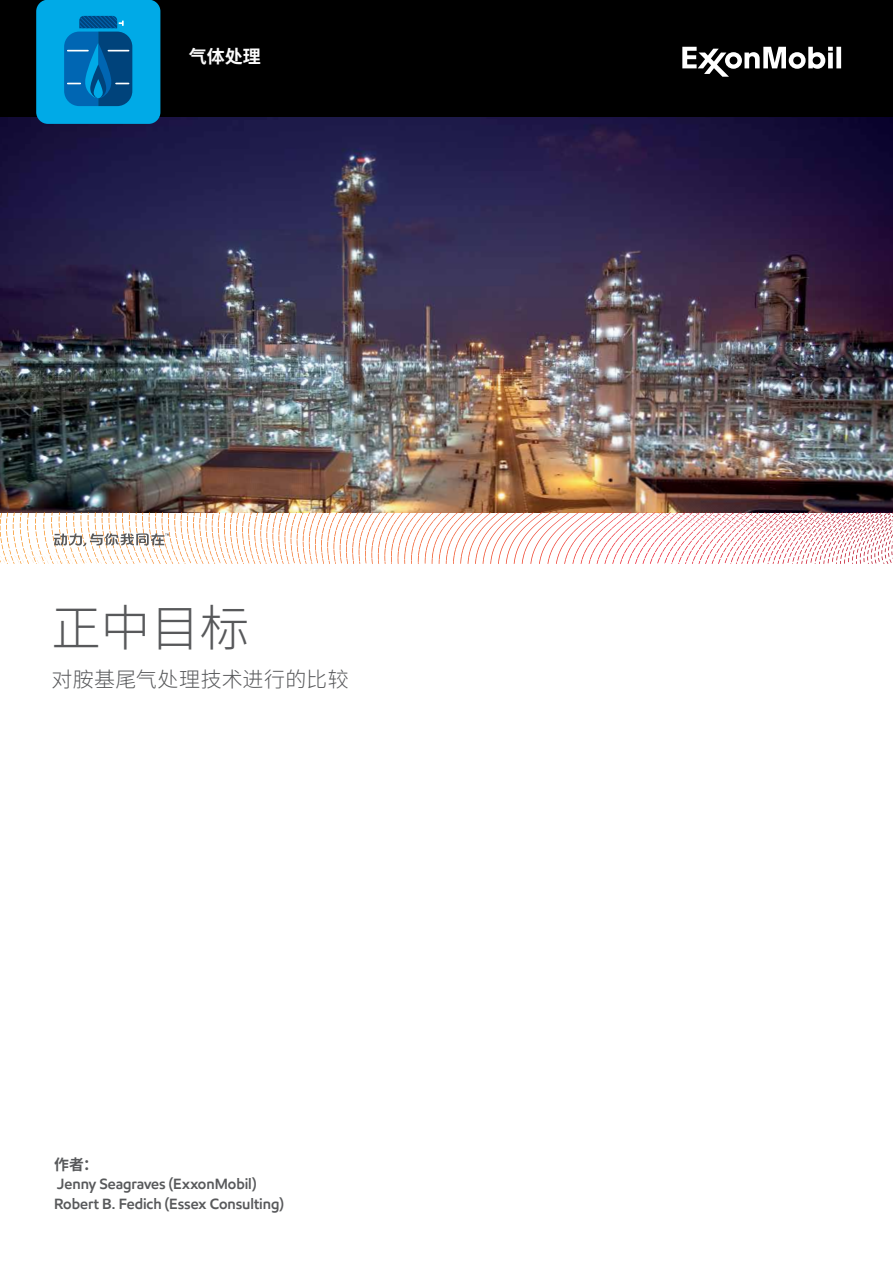
<style>
.page{position:relative;width:893px;height:1263px;background:#fff}
.page>*{position:absolute;margin:0;border:0;box-sizing:border-box;transform-origin:0 0}
.t1{font:300 49.5px "Source Han Sans SC";color:#58595b}
.t2{font:300 21px "Source Han Sans SC";letter-spacing:.015em;color:#58595b}
.t3{font:700 18px "Source Han Sans SC";color:#fbfbfb}
.t4{font:600 15px/19.5px "E Mprint";letter-spacing:-.005em;color:#58595b}
.t5{font:700 15px "Source Han Sans SC";color:#58595b}
</style>
<div class="page">
<div style="left:0;top:0;width:893px;height:117px;background:#000"></div>
<svg style="left:682px;top:47px;width:159px;height:30px"></svg>
<img style="left:0;top:117px;width:893px;height:395px">
<svg style="left:524px;top:512px;width:369px;height:41px"></svg>
<svg style="left:36px;top:0;width:124px;height:124px;background:#028ecb"></svg>
<svg style="left:0;top:533px;width:169px;height:22px"></svg>
<p class="t3" style="left:189px;top:47px;width:73px">气体处理</p>
<h1 class="t1" style="left:51px;top:600px;width:200px">正中目标</h1>
<h2 class="t2" style="left:51px;top:667px;width:299px">对胺基尾气处理技术进行的比较</h2>
<p class="t5" style="left:54px;top:1156px;width:46px">作者：</p>
<p class="t4" style="left:54px;top:1174px;width:232px">Jenny Seagraves (ExxonMobil)<br>Robert B. Fedich (Essex Consulting)</p>
</div>
